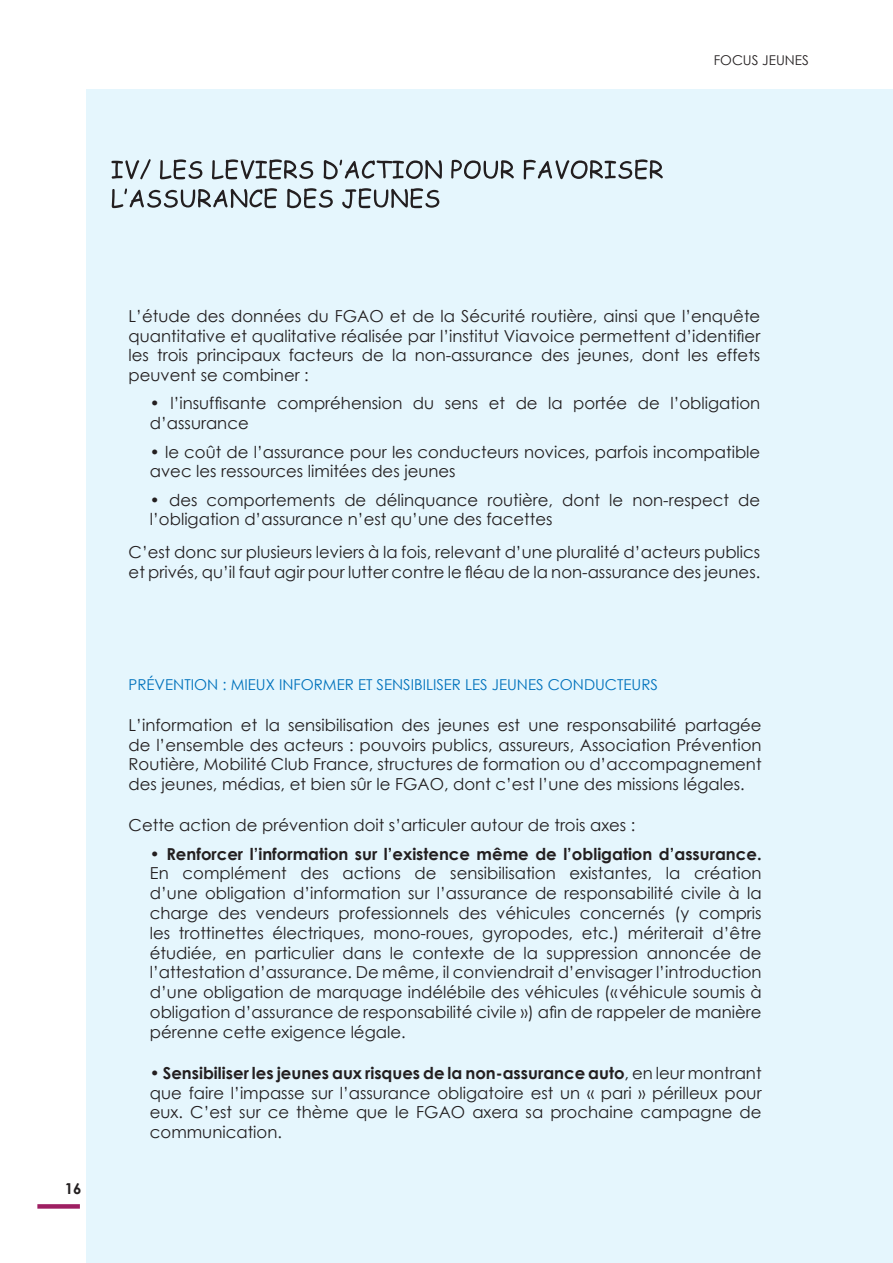
<style>
.page{position:relative;width:893px;height:1263px;background:#fff}
.page>*{position:absolute;margin:0;border:0;box-sizing:border-box;transform-origin:0 0}
.t1{font:16.5px/19.8px "Century Gothic";color:#231f20;text-align:justify}
.t2{font:15px "Century Gothic";color:#0072bc}
.t3{font:700 15px "Century Gothic";color:#231f20}
.t4{font:13.5px "Century Gothic";color:#231f20}
.s1{font-weight:700}
</style>
<div class="page">
<div style="left:37px;top:1204px;width:43px;height:5px;background:#9e1f62"></div>
<div style="left:86px;top:89px;width:807px;height:1174px;background:#e5f6fd"></div>
<svg style="left:112px;top:188px;width:327px;height:20px"></svg>
<svg style="left:111px;top:159px;width:552px;height:20px"></svg>
<p class="t4" style="left:714px;top:51px;width:97px">FOCUS JEUNES</p>
<p class="t3" style="left:65px;top:1177px;width:18px">16</p>
<p class="t1" style="left:129px;top:306px;width:633px">L’étude des données du FGAO et de la Sécurité routière, ainsi que l’enquête quantitative et qualitative réalisée par l’institut Viavoice permettent d’identifier les trois principaux facteurs de la non-assurance des jeunes, dont les effets peuvent se combiner :</p>
<p class="t1" style="left:150px;top:393px;width:612px">• l’insuffisante compréhension du sens et de la portée de l’obligation d’assurance</p>
<p class="t1" style="left:150px;top:441px;width:612px">• le coût de l’assurance pour les conducteurs novices, parfois incompatible avec les ressources limitées des jeunes</p>
<p class="t1" style="left:150px;top:489px;width:612px">• des comportements de délinquance routière, dont le non-respect de l’obligation d’assurance n’est qu’une des facettes</p>
<p class="t1" style="left:129px;top:542px;width:633px">C’est donc sur plusieurs leviers à la fois, relevant d’une pluralité d’acteurs publics et privés, qu’il faut agir pour lutter contre le fléau de la non-assurance des jeunes.</p>
<p class="t2" style="left:129px;top:674px;width:531px">PRÉVENTION : MIEUX INFORMER ET SENSIBILISER LES JEUNES CONDUCTEURS</p>
<p class="t1" style="left:129px;top:715px;width:634px">L’information et la sensibilisation des jeunes est une responsabilité partagée de l’ensemble des acteurs : pouvoirs publics, assureurs, Association Prévention Routière, Mobilité Club France, structures de formation ou d’accompagnement des jeunes, médias, et bien sûr le FGAO, dont c’est l’une des missions légales.</p>
<p class="t1" style="left:129px;top:815px;width:508px">Cette action de prévention doit s’articuler autour de trois axes :</p>
<p class="t1" style="left:150px;top:843px;width:613px">• <span class="s1">Renforcer l’information sur l’existence même de l’obligation d’assurance.<br></span>En complément des actions de sensibilisation existantes, la création d’une obligation d’information sur l’assurance de responsabilité civile à la charge des vendeurs professionnels des véhicules concernés (y compris les trottinettes électriques, mono-roues, gyropodes, etc.) mériterait d’être étudiée, en particulier dans le contexte de la suppression annoncée de l’attestation d’assurance. De même, il conviendrait d’envisager l’introduction d’une obligation de marquage indélébile des véhicules («véhicule soumis à obligation d’assurance de responsabilité civile ») afin de rappeler de manière pérenne cette exigence légale.</p>
<p class="t1" style="left:150px;top:1063px;width:613px">• <span class="s1">Sensibiliser les jeunes aux risques de la non-assurance auto</span>, en leur montrant que faire l’impasse sur l’assurance obligatoire est un « pari » périlleux pour eux. C’est sur ce thème que le FGAO axera sa prochaine campagne de communication.</p>
</div>
